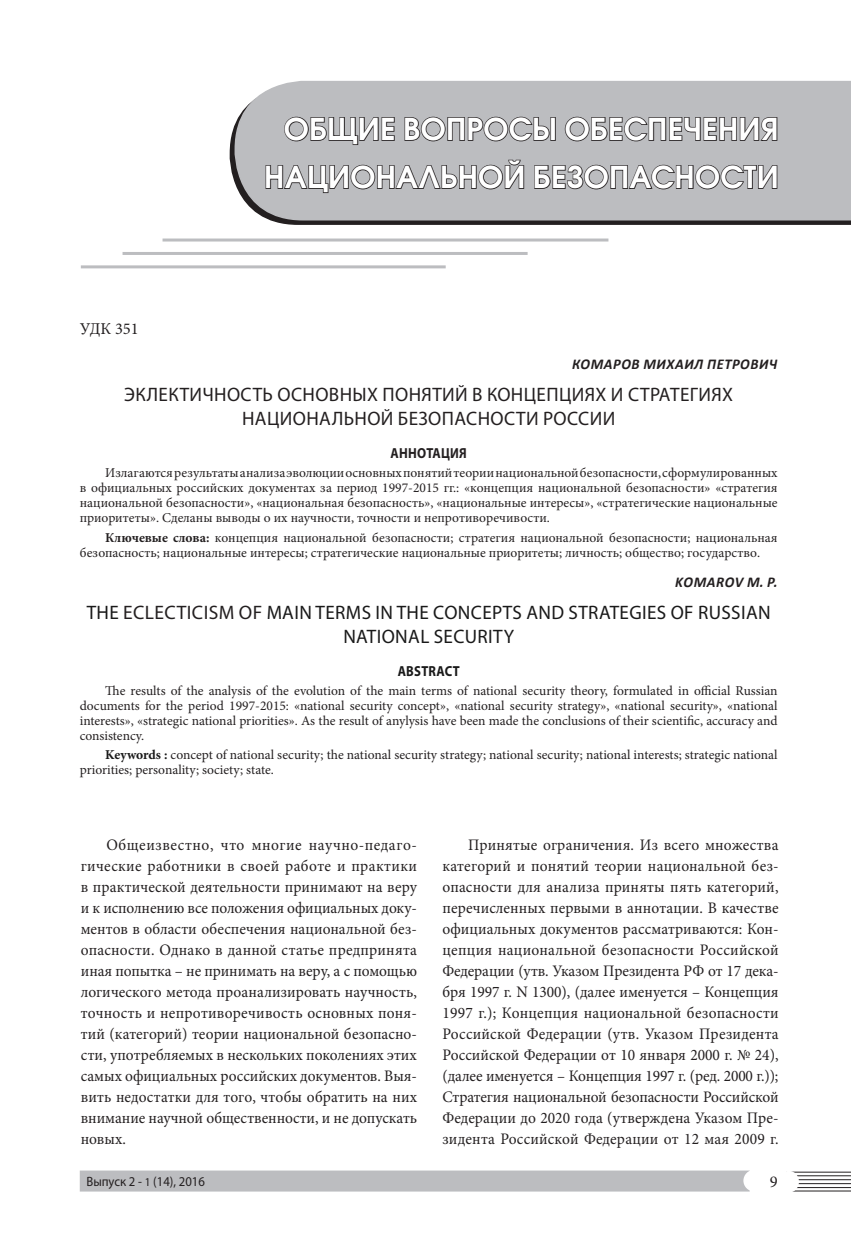
<style>
.page{position:relative;width:851px;height:1234px;background:#fff}
.page>*{position:absolute;margin:0;border:0;box-sizing:border-box;transform-origin:0 0}
.Раздел_Заголовок{font:600 30px/48px "Avant Garde Gothic C";letter-spacing:.01em;color:#fff;text-align:right}
.Заголовок{font:19.5px/23.4px "Myriad Pro";letter-spacing:.02em;color:#231f20;text-align:center}
.ЗаголовокАнгл{font:19.5px/23.4px "Myriad Pro";letter-spacing:.02em;color:#191919;text-align:center}
.УДК{font:16.5px "Minion Pro";color:#231f20}
.Основной_текст{font:16.05px/21px "Minion Pro";letter-spacing:.005em;color:#231f20;text-align:justify;scale:.96 1}
.ФИО_русск{font:italic 700 15px "Calibri";letter-spacing:.04em;color:#231f20;scale:.96 1}
.ФИО_англ{font:italic 700 15px "Calibri";letter-spacing:.04em;color:#231f20;scale:.96 1}
.АннотацЗагол{font:700 14.55px "Myriad Pro";letter-spacing:.02em;color:#231f20;scale:.87 1}
.АннотацЗагол-2{font:700 14.55px "Myriad Pro";letter-spacing:.02em;color:#191919;scale:.87 1}
.АннотацТекст{font:13.5px/15px "Minion Pro";color:#231f20;text-align:justify}
.Ключ_слова{font:13.5px/15px "Minion Pro";color:#231f20}
.t1{font:13.5px "Myriad Pro";color:#231f20;scale:.94 1}
.s1{font-weight:700}
.s2{color:#231f20}
.s3{font-weight:700;color:#191919}
.s4{font-size:12px}
</style>
<div class="page">
<div style="left:80px;top:1170px;width:669px;height:21px;background:#bcbdc0"></div>
<div style="left:744px;top:1170px;width:20px;height:20px;background:#fff;border-radius:50%"></div>
<div style="left:743px;top:1169px;width:22px;height:22px;border:2px solid #fff;border-radius:50%"></div>
<hr style="left:786px;top:1182px;width:64px;height:1px;background:#231f20">
<hr style="left:786px;top:1171px;width:64px;height:1px;background:#231f20">
<hr style="left:786px;top:1174px;width:64px;height:1px;background:#231f20">
<hr style="left:786px;top:1178px;width:64px;height:1px;background:#231f20">
<hr style="left:786px;top:1186px;width:64px;height:1px;background:#231f20">
<hr style="left:786px;top:1190px;width:64px;height:1px;background:#231f20">
<div style="left:779px;top:1171px;width:18px;height:20px;background:#fff;border-radius:50%"></div>
<div style="left:778px;top:1170px;width:20px;height:22px;border:2px solid #fff;border-radius:50%"></div>
<svg style="left:230px;top:127px;width:620px;height:98px;background:#4f4c4d"></svg>
<div style="left:234px;top:81px;width:616px;height:139px;background:#bcbdc0"></div>
<hr style="left:162px;top:238px;width:446px;height:3px;background:#bcbdc0">
<hr style="left:122px;top:252px;width:405px;height:3px;background:#bcbdc0">
<hr style="left:81px;top:265px;width:364px;height:3px;background:#bcbdc0">
<svg style="left:283px;top:116px;width:112px;height:30px;background:#8f8f91"></svg>
<svg style="left:403px;top:116px;width:153px;height:26px;background:#8d8c8f"></svg>
<svg style="left:564px;top:116px;width:214px;height:26px;background:#8a898c"></svg>
<svg style="left:265px;top:159px;width:260px;height:35px;background:#98979a"></svg>
<svg style="left:533px;top:164px;width:245px;height:26px;background:#8d8c8f"></svg>
<p class="УДК" style="left:80px;top:318px;width:60px">УДК 351</p>
<p class="Раздел_Заголовок" style="left:264px;top:105px;width:516px">ОБЩИЕ ВОПРОСЫ ОБЕСПЕЧЕНИЯ<br>НАЦИОНАЛЬНОЙ БЕЗОПАСНОСТИ</p>
<p class="ФИО_русск" style="left:572px;top:355px;width:215px">КОМАРОВ МИХАИЛ ПЕТРОВИЧ</p>
<p class="Заголовок" style="left:124px;top:382px;width:610px">ЭКЛЕКТИЧНОСТЬ ОСНОВНЫХ ПОНЯТИЙ В КОНЦЕПЦИЯХ И СТРАТЕГИЯХ<br>НАЦИОНАЛЬНОЙ БЕЗОПАСНОСТИ РОССИИ</p>
<p class="АннотацЗагол" style="left:390px;top:443px;width:89px">АННОТАЦИЯ</p>
<p class="АннотацТекст" style="left:80px;top:465px;width:699px;text-indent:26px">Излагаются результаты анализа эволюции основных понятий теории национальной безопасности, сформулированных в официальных российских документах за период 1997-2015 гг.: «концепция национальной безопасности» «стратегия национальной безопасности», «национальная безопасность», «национальные интересы», «стратегические национальные приоритеты». Сделаны выводы о их научности, точности и непротиворечивости.</p>
<p class="Ключ_слова" style="left:80px;top:529px;width:699px;text-indent:26px"><span class="s1">Ключевые слова:</span> концепция национальной безопасности; стратегия национальной безопасности; национальная безопасность; национальные интересы; стратегические национальные приоритеты; личность; общество; государство.</p>
<p class="ФИО_англ" style="left:675px;top:572px;width:108px">KOMAROV M. P.</p>
<p class="ЗаголовокАнгл" style="left:87px;top:600px;width:685px">THE <span class="s2">ECLECTICISM OF</span> MAIN TERMS IN THE CONCEPTS AND STRATEGIES OF RUSSIAN<br>NATIONAL SECURITY</p>
<p class="АннотацЗагол-2" style="left:397px;top:661px;width:73px">ABSTRACT</p>
<p class="АннотацТекст" style="left:80px;top:683px;width:699px;text-indent:26px">The results of the analysis of the evolution of the main terms of national security theory, formulated in official Russian documents for the period 1997-2015: «national security concept», «national security strategy», «national security», «national interests», «strategic national priorities». As the result of anylysis have been made the conclusions of their scientific, accuracy and consistency.</p>
<p class="Ключ_слова" style="left:80px;top:747px;width:699px;text-indent:26px"><span class="s3">Keywords :</span> concept of national security; the national security strategy; national security; national interests; strategic national priorities; personality; society; state.</p>
<p class="Основной_текст" style="left:81px;top:834px;width:351px;text-indent:26px">Общеизвестно, что многие научно-педаго&shy;гические работники в своей работе и практики в практической деятельности принимают на веру и к исполнению все положения официальных доку&shy;ментов в области обеспечения национальной без&shy;опасности. Однако в данной статье предпринята иная попытка – не принимать на веру, а с помощью логического метода проанализировать научность, точность и непротиворечивость основных поня&shy;тий (категорий) теории национальной безопасно&shy;сти, употребляемых в нескольких поколениях этих самых официальных российских документов. Выя&shy;вить недостатки для того, чтобы обратить на них внимание научной общественности, и не допускать новых.</p>
<p class="Основной_текст" style="left:442px;top:834px;width:352px;text-indent:26px">Принятые ограничения. Из всего множества категорий и понятий теории национальной без&shy;опасности для анализа приняты пять категорий, перечисленных первыми в аннотации. В качестве официальных документов рассматриваются: Кон&shy;цепция национальной безопасности Российской Федерации (утв. Указом Президента РФ от 17 дека&shy;бря 1997 г. N 1300), (далее именуется – Концепция 1997 г.); Концепция национальной безопасности Российской Федерации (утв. Указом Президента Российской Федерации от 10 января 2000 г. № 24), (далее именуется – Концепция 1997 г. (ред. 2000 г.)); Стратегия национальной безопасности Российской Федерации до 2020 года (утверждена Указом Пре&shy;зидента Российской Федерации от 12 мая 2009 г.</p>
<p class="t1" style="left:86px;top:1172px;width:127px">Выпуск 2 - <span class="s4">1</span> (14), 2016</p>
<p class="УДК" style="left:769px;top:1170px;width:9px">9</p>
</div>
